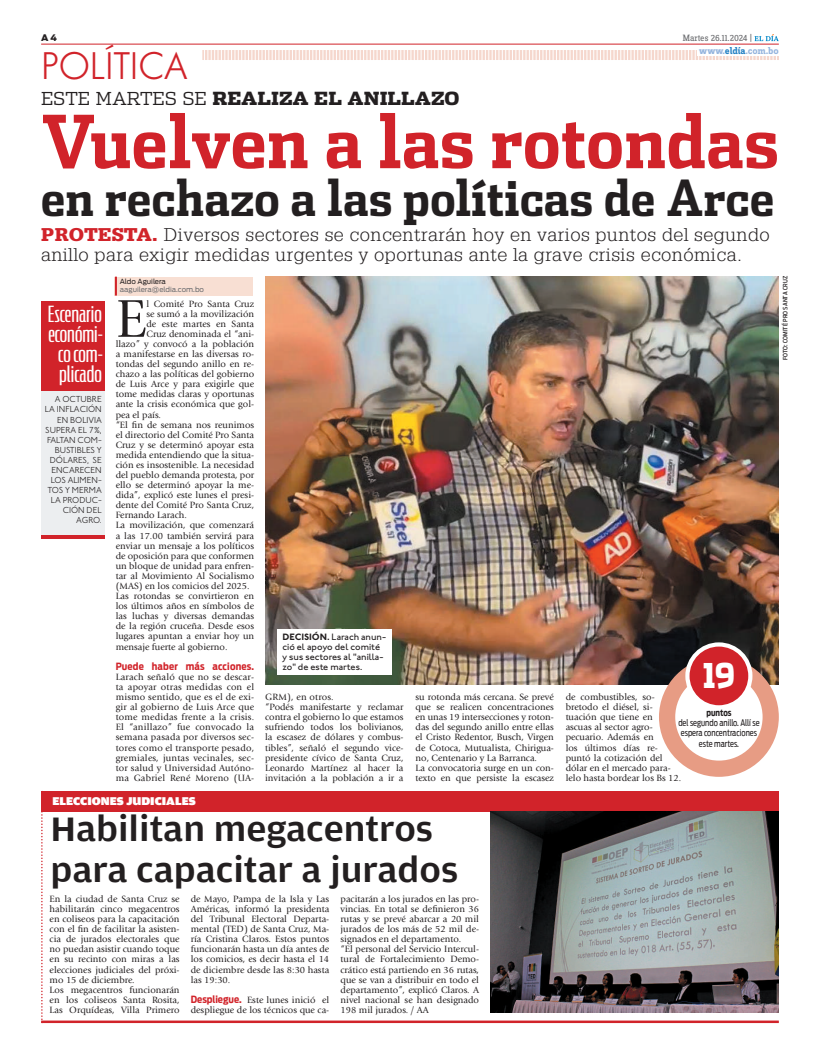
<style>
.page{position:relative;width:820px;height:1056px;background:#fff}
.page>*{position:absolute;margin:0;border:0;box-sizing:border-box;transform-origin:0 0}
.t1{font:700 73px "Dispatch Cond";color:#d1232a}
.t2{font:55.4px "Giovanni";color:#231f20}
.t3{font:700 49.5px "Dispatch Cond";color:#231f20}
.t4{font:500 36px/40.4px "Amplitude Wide";color:#231f20}
.t5{font:35px "Cg Futura Maxi Lt";color:#d1232a}
.t6{font:900 34px "Dispatch";color:#fff;scale:.8 1}
.t7{font:300 22px/20.2px "Antenna Comp";color:#fff;text-align:center;scale:1.4 1}
.t8{font:300 18px/20.2px "Glypha";letter-spacing:.02em;color:#231f20;scale:1.1 1}
.t9{font:900 18px "Dispatch";color:#231f20}
.t10{font:900 12px "Amplitude Wide";color:#fff}
.t11{font:700 10px "Antenna Cond";letter-spacing:.02em;color:#d1232a}
.t12{font:700 10px "Zine Slab Dis";color:#95b5de}
.t13{font:9.5px/10.1px "Giovanni";color:#231f20}
.t14{font:500 9.5px/10.1px "Johnston ITC";color:#231f20}
.t15{font:9.5px "Zine Slab Dis";color:#6c6d70}
.t16{font:300 9px/10.1px "Johnston ITC";color:#231f20;text-align:right}
.t17{font:9px/10.5px "Antenna Cond";color:#231f20;text-align:center;scale:.9 1}
.t18{font:700 9px "Antenna Cond";color:#231f20;scale:.9 1}
.t19{font:900 9px "Antenna";color:#231f20}
.t20{font:7px "Antenna";color:#6c6d70}
.t21{font:7px "Antenna";letter-spacing:-.01em;color:#231f20}
.t22{font:500 6px "Antenna Cond";letter-spacing:.015em;color:#231f20}
.s1{font-weight:300}
.s2{font-family:"Zine Slab Dis Regular Roman Tf"}
.s3{color:#2783c5}
.s4{font-weight:900;color:#d1232a}
.s5{font-weight:700}
.s6{font-family:"Antenna Cond";font-weight:700;font-size:10px;color:#d1232a}
</style>
<div class="page">
<div style="left:41px;top:791px;width:737px;height:20px;background:#d1232a"></div>
<img style="left:490px;top:811px;width:288px;height:201px">
<hr style="left:41px;top:1020px;width:737px;height:3px;background:#d1232a">
<svg style="left:41px;top:811px;width:2px;height:211px"></svg>
<div style="left:115px;top:277px;width:138px;height:19px;background:#f8dfd3"></div>
<svg style="left:115px;top:277px;width:2px;height:19px"></svg>
<img style="left:265px;top:276px;width:513px;height:409px">
<div style="left:658px;top:657px;width:120px;height:120px;background:#e79c84;border-radius:50%"></div>
<div style="left:675px;top:673px;width:87px;height:88px;background:#fff;border-radius:50%"></div>
<div style="left:687px;top:644px;width:63px;height:63px;background:#d1232a;border-radius:50%"></div>
<div style="left:685px;top:642px;width:67px;height:67px;border:4px solid #fff;border-radius:50%"></div>
<div style="left:41px;top:372px;width:64px;height:165px;background:#eceef0"></div>
<div style="left:41px;top:301px;width:64px;height:90px;background:#d1232a"></div>
<hr style="left:41px;top:535px;width:64px;height:4px;background:#d1232a">
<div style="left:277px;top:629px;width:114px;height:46px;background:#fff"></div>
<svg style="left:202px;top:50px;width:576px;height:10px"></svg>
<hr style="left:41px;top:44px;width:737px;height:1px;background:#d1232a">
<div style="left:696px;top:46px;width:82px;height:9px;background:#fff"></div>
<svg style="left:754px;top:34px;width:24px;height:7px"></svg>
<p class="t19" style="left:41px;top:32px;width:17px">A 4</p>
<h3 class="t5" style="left:41px;top:45px;width:148px">POLÍTICA</h3>
<h3 class="t9" style="left:41px;top:85px;width:419px"><span class="s1">ESTE MARTES SE</span> REALIZA EL ANILLAZO</h3>
<p class="t15" style="left:682px;top:34px;width:71px">Martes 26.11.2024 <span class="s2">|</span></p>
<p class="t12" style="left:699px;top:45px;width:81px">www.<span class="s3">eldía</span>.com.bo</p>
<h1 class="t1" style="left:41px;top:96px;width:739px">Vuelven a las rotondas</h1>
<h3 class="t3" style="left:41px;top:167px;width:734px">en rechazo a las políticas de Arce</h3>
<h3 class="t8" style="left:41px;top:224px;width:663px"><span class="s4">PROTESTA.</span> Diversos sectores se concentrarán hoy en varios puntos del segundo anillo para exigir medidas urgentes y oportunas ante la grave crisis económica.</h3>
<h3 class="t7" style="left:48px;top:304px;width:41px">Escenario económi&shy;co com&shy;plicado</h3>
<p class="t16" style="left:45px;top:394px;width:58px">A OCTUBRE<br>LA INFLACIÓN<br>EN BOLIVIA<br>SUPERA EL 7%,<br>FALTAN COM-<br>BUSTIBLES Y<br>DÓLARES, SE<br>ENCARECEN<br>LOS ALIMEN-<br>TOS Y MERMA<br>LA PRODUC-<br>CIÓN DEL<br>AGRO.</p>
<p class="t21" style="left:120px;top:278px;width:48px">Aldo Aguilera</p>
<p class="t20" style="left:120px;top:286px;width:86px">aaguilera@eldia.com.bo</p>
<h2 class="t2" style="left:116px;top:288px;width:32px">E</h2>
<p class="t13" style="left:146px;top:298px;width:109px">l Comité Pro Santa Cruz</p>
<p class="t13" style="left:146px;top:309px;width:109px">se sumó a la movilización</p>
<p class="t13" style="left:146px;top:319px;width:109px">de este martes en Santa</p>
<p class="t13" style="left:146px;top:329px;width:109px">Cruz denominada el “ani-</p>
<p class="t13" style="left:116px;top:339px;width:140px">llazo” y convocó a la población</p>
<p class="t13" style="left:116px;top:349px;width:140px">a manifestarse en las diversas ro-</p>
<p class="t13" style="left:116px;top:359px;width:140px">tondas del segundo anillo en re-</p>
<p class="t13" style="left:116px;top:369px;width:140px">chazo a las políticas del gobierno</p>
<p class="t13" style="left:116px;top:379px;width:140px">de Luis Arce y para exigirle que</p>
<p class="t13" style="left:116px;top:389px;width:140px">tome medidas claras y oportunas</p>
<p class="t13" style="left:116px;top:399px;width:140px">ante la crisis económica que gol-</p>
<p class="t13" style="left:116px;top:409px;width:47px">pea el país.</p>
<p class="t13" style="left:116px;top:419px;width:140px">“El fin de semana nos reunimos</p>
<p class="t13" style="left:116px;top:430px;width:140px">el directorio del Comité Pro Santa</p>
<p class="t13" style="left:116px;top:440px;width:140px">Cruz y se determinó apoyar esta</p>
<p class="t13" style="left:116px;top:450px;width:140px">medida entendiendo que la situa-</p>
<p class="t13" style="left:116px;top:460px;width:140px">ción es insostenible. La necesidad</p>
<p class="t13" style="left:116px;top:470px;width:140px">del pueblo demanda protesta, por</p>
<p class="t13" style="left:116px;top:480px;width:140px">ello se determinó apoyar la me-</p>
<p class="t13" style="left:116px;top:490px;width:140px">dida”, explicó este lunes el presi-</p>
<p class="t13" style="left:116px;top:500px;width:140px">dente del Comité Pro Santa Cruz,</p>
<p class="t13" style="left:116px;top:510px;width:73px">Fernando Larach.</p>
<p class="t13" style="left:116px;top:520px;width:140px">La movilización, que comenzará</p>
<p class="t13" style="left:116px;top:530px;width:140px">a las 17.00 también servirá para</p>
<p class="t13" style="left:116px;top:541px;width:140px">enviar un mensaje a los políticos</p>
<p class="t13" style="left:116px;top:551px;width:140px">de oposición para que conformen</p>
<p class="t13" style="left:116px;top:561px;width:140px">un bloque de unidad para enfren-</p>
<p class="t13" style="left:116px;top:571px;width:140px">tar al Movimiento Al Socialismo</p>
<p class="t13" style="left:116px;top:581px;width:135px">(MAS) en los comicios del 2025.</p>
<p class="t13" style="left:116px;top:591px;width:140px">Las rotondas se convirtieron en</p>
<p class="t13" style="left:116px;top:601px;width:140px">los últimos años en símbolos de</p>
<p class="t13" style="left:116px;top:611px;width:140px">las luchas y diversas demandas</p>
<p class="t13" style="left:116px;top:621px;width:140px">de la región cruceña. Desde esos</p>
<p class="t13" style="left:116px;top:631px;width:140px">lugares apuntan a enviar hoy un</p>
<p class="t13" style="left:116px;top:641px;width:113px">mensaje fuerte al gobierno.</p>
<p class="t11" style="left:116px;top:660px;width:140px">Puede haber más acciones.</p>
<p class="t13" style="left:116px;top:672px;width:140px;text-align:justify">Larach señaló que no se descar&shy;ta apoyar otras medidas con el mismo sentido, que es el de exi&shy;gir al gobierno de Luis Arce que tome medidas frente a la crisis.<br>El “anillazo” fue convocado la semana pasada por diversos sec&shy;tores como el transporte pesado, gremiales, juntas vecinales, sec&shy;tor salud y Universidad Autóno&shy;ma Gabriel René Moreno (UA-</p>
<p class="t10" style="left:52px;top:794px;width:145px">ELECCIONES JUDICIALES</p>
<p class="t14" style="left:282px;top:631px;width:105px"><span class="s5">DECISIÓN.</span> Larach anun&shy;ció el apoyo del comité y sus sectores al "anilla&shy;zo" de este martes.</p>
<h3 class="t6" style="left:702px;top:651px;width:41px">19</h3>
<p class="t18" style="left:706px;top:707px;width:29px">puntos</p>
<p class="t17" style="left:678px;top:717px;width:92px">del segundo anillo. Allí se espera concentraciones este martes.</p>
<p class="t13" style="left:415px;top:692px;width:140px">su rotonda más cercana. Se prevé que se realicen concentraciones en unas 19 intersecciones y roton&shy;das del segundo anillo entre ellas el Cristo Redentor, Busch, Virgen de Cotoca, Mutualista, Chirigua&shy;no, Centenario y La Barranca.<br>La convocatoria surge en un con&shy;texto en que persiste la escasez</p>
<p class="t13" style="left:265px;top:692px;width:140px">GRM), en otros.<br>“Podés manifestarte y reclamar contra el gobierno lo que estamos sufriendo todos los bolivianos, la escasez de dólares y combus&shy;tibles”, señaló el segundo vice&shy;presidente cívico de Santa Cruz,<br>Leonardo Martínez al hacer la invitación a la población a ir a</p>
<p class="t13" style="left:565px;top:692px;width:117px">de combustibles, so&shy;bretodo el diésel, si&shy;tuación que tiene en<br>ascuas al sector agro&shy;pecuario. Además en<br>los últimos días re&shy;puntó la cotización del dólar en el mercado para&shy;lelo hasta bordear los Bs 12.</p>
<h3 class="t4" style="left:50px;top:810px;width:409px">Habilitan megacentros para capacitar a jurados</h3>
<p class="t13" style="left:50px;top:894px;width:131px">En la ciudad de Santa Cruz se habilitarán cinco megacentros en coliseos para la capacitación con el fin de facilitar la asisten&shy;cia de jurados electorales que no puedan asistir cuando toque en su recinto con miras a las elecciones judiciales del próxi&shy;mo 15 de diciembre.<br>Los megacentros funcionarán en los coliseos Santa Rosita,<br>Las Orquídeas, Villa Primero</p>
<p class="t13" style="left:191px;top:894px;width:140px;text-align:justify">de Mayo, Pampa de la Isla y Las Américas, informó la presidenta del Tribunal Electoral Departa&shy;mental (TED) de Santa Cruz, Ma&shy;ría Cristina Claros. Estos puntos funcionarán hasta un día antes de los comicios, es decir hasta el 14 de diciembre desde las 8:30 hasta las 19:30.</p>
<p class="t13" style="left:191px;top:995px;width:140px"><span class="s6">Despliegue.</span> Este lunes inició el despliegue de los técnicos que ca-</p>
<p class="t13" style="left:340px;top:894px;width:140px">pacitarán a los jurados en las pro&shy;vincias. En total se definieron 36 rutas y se prevé abarcar a 20 mil jurados de los más de 52 mil de&shy;signados en el departamento.<br>“El personal del Servicio Intercul&shy;tural de Fortalecimiento Demo&shy;crático está partiendo en 36 rutas, que se van a distribuir en todo el departamento”, explicó Claros. A nivel nacional se han designado<br>198 mil jurados. / AA</p>
<p class="t22" style="left:781px;top:360px;width:85px;rotate:-90deg">FOTO: Comité Pro Santa Cruz</p>
</div>
